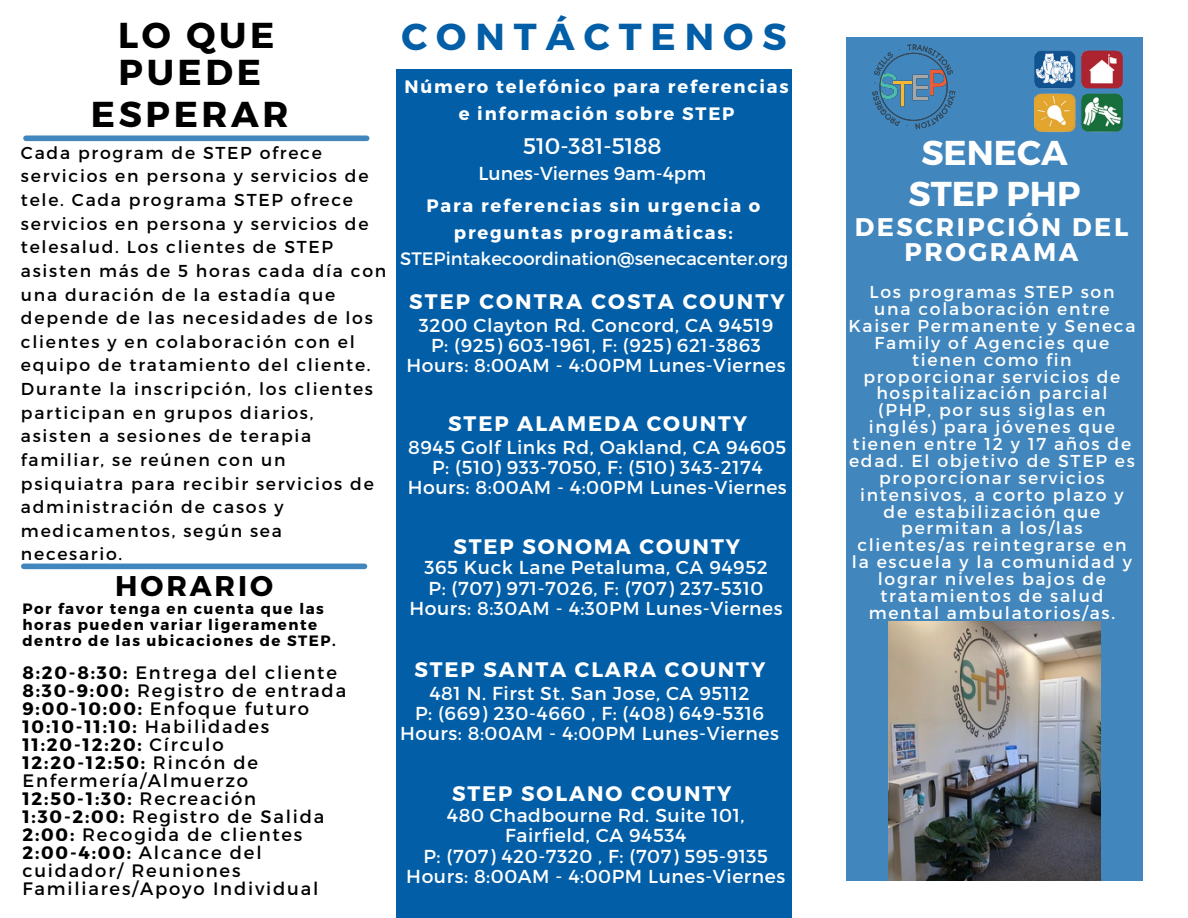
<style>
.page{position:relative;width:1188px;height:918px;background:#fff}
.page>*{position:absolute;margin:0;border:0;box-sizing:border-box;transform-origin:0 0}
.t1{font:700 37.5px "Montserrat";letter-spacing:.24em;color:#025ea7}
.t2{font:700 36px/41.7px "Montserrat";letter-spacing:.1em;color:#000;text-align:center}
.t3{font:700 34.5px "Montserrat";color:#fff}
.t4{font:700 28.5px "Montserrat";letter-spacing:.1em;color:#000}
.t5{font:700 25.5px/24.8px "Montserrat";letter-spacing:.1em;color:#fff;text-align:center}
.t6{font:22.5px "Montserrat";color:#fff}
.t7{font:700 21px "Montserrat";letter-spacing:.09em;color:#fff}
.t8{font:18.75px/20.2px "Montserrat";letter-spacing:.03em;color:#fff;text-align:center}
.t9{font:18.75px "Montserrat";color:#fff}
.t10{font:18px/18px "Montserrat";letter-spacing:.1em;color:#000}
.t11{font:700 18px/27px "Montserrat";letter-spacing:.1em;color:#fff;text-align:center}
.t12{font:700 18px "Montserrat";letter-spacing:.1em;color:#000}
.t13{font:18px "Montserrat";color:#fff}
.t14{font:17.25px/23.7px "Montserrat";letter-spacing:.1em;color:#000}
.t15{font:17.25px/16.8px "Montserrat";letter-spacing:.1em;color:#fff;text-align:center}
.t16{font:700 15px/15.8px "Montserrat";letter-spacing:.1em;color:#000}
.s1{font-weight:700}
.s2{font-weight:400}
</style>
<div class="page">
<div style="left:846px;top:37px;width:296px;height:844px;background:#4186bd"></div>
<div style="left:396px;top:70px;width:396px;height:848px;background:#025ea7"></div>
<div style="left:26px;top:135px;width:341px;height:6px;background:#4186bd"></div>
<img style="left:1035px;top:50px;width:87px;height:83px">
<img style="left:888px;top:622px;width:213px;height:258px">
<img style="left:872px;top:44px;width:84px;height:86px">
<div style="left:24px;top:564px;width:341px;height:5px;background:#4186bd"></div>
<p class="t2" style="left:118px;top:13px;width:158px">LO QUE</p>
<p class="t2" style="left:91px;top:50px;width:199px">PUEDE<br>ESPERAR</p>
<p class="t14" style="left:21px;top:140px;width:367px">Cada program de STEP ofrece servicios en persona y servicios de tele. Cada programa STEP ofrece servicios en persona y servicios de telesalud. Los clientes de STEP asisten más de 5 horas cada día con una duración de la estadía que depende de las necesidades de los clientes y en colaboración con el equipo de tratamiento del cliente.<br>Durante la inscripción, los clientes participan en grupos diarios, asisten a sesiones de terapia familiar, se reúnen con un psiquiatra para recibir servicios de administración de casos y medicamentos, según sea necesario.</p>
<p class="t4" style="left:115px;top:568px;width:159px">HORARIO</p>
<p class="t16" style="left:22px;top:601px;width:315px">Por favor tenga en cuenta que las horas pueden variar ligeramente dentro de las ubicaciones de STEP.</p>
<p class="t10" style="left:22px;top:662px;width:316px"><span class="s1">8:20-8:30:</span> Entrega del cliente</p>
<p class="t10" style="left:22px;top:680px;width:325px"><span class="s1">8:30-9:00:</span> Registro de entrada</p>
<p class="t10" style="left:22px;top:698px;width:288px"><span class="s1">9:00-10:00:</span> Enfoque futuro</p>
<p class="t12" style="left:22px;top:714px;width:249px">10:10-11:10: <span class="s2">Habilidades</span></p>
<p class="t12" style="left:22px;top:732px;width:203px">11:20-12:20: <span class="s2">Círculo</span></p>
<p class="t10" style="left:22px;top:752px;width:237px"><span class="s1">12:20-12:50:</span> Rincón de<br>Enfermería/Almuerzo</p>
<p class="t12" style="left:22px;top:786px;width:235px">12:50-1:30: <span class="s2">Recreación</span></p>
<p class="t10" style="left:22px;top:806px;width:303px"><span class="s1">1:30-2:00:</span> Registro de Salida</p>
<p class="t10" style="left:22px;top:824px;width:281px"><span class="s1">2:00:</span> Recogida de clientes</p>
<p class="t10" style="left:22px;top:842px;width:298px"><span class="s1">2:00-4:00:</span> Alcance del cuidador/ Reuniones<br>Familiares/Apoyo Individual</p>
<p class="t1" style="left:401px;top:13px;width:387px">CONTÁCTENOS</p>
<p class="t11" style="left:405px;top:73px;width:385px">Número telefónico para referencias e información sobre STEP</p>
<p class="t6" style="left:523px;top:131px;width:140px">510-381-5188</p>
<p class="t9" style="left:479px;top:161px;width:229px">Lunes-Viernes 9am-4pm</p>
<p class="t11" style="left:426px;top:191px;width:336px">Para referencias sin urgencia o preguntas programáticas:</p>
<p class="t13" style="left:400px;top:247px;width:390px">STEPintakecoordination@senecacenter.org</p>
<p class="t7" style="left:409px;top:288px;width:377px">STEP CONTRA COSTA COUNTY</p>
<p class="t8" style="left:419px;top:314px;width:356px">3200 Clayton Rd. Concord, CA 94519</p>
<p class="t8" style="left:431px;top:334px;width:331px">P: (925) 603-1961, F: (925) 621-3863</p>
<p class="t8" style="left:407px;top:355px;width:380px">Hours: 8:00AM - 4:00PM Lunes-Viernes</p>
<p class="t7" style="left:448px;top:410px;width:301px">STEP ALAMEDA COUNTY</p>
<p class="t8" style="left:408px;top:436px;width:380px">8945 Golf Links Rd, Oakland, CA 94605</p>
<p class="t8" style="left:432px;top:456px;width:332px">P: (510) 933-7050, F: (510) 343-2174</p>
<p class="t8" style="left:408px;top:477px;width:380px">Hours: 8:00AM - 4:00PM Lunes-Viernes</p>
<p class="t7" style="left:453px;top:533px;width:288px">STEP SONOMA COUNTY</p>
<p class="t8" style="left:424px;top:557px;width:345px">365 Kuck Lane Petaluma, CA 94952</p>
<p class="t8" style="left:429px;top:577px;width:337px">P: (707) 971-7026, F: (707) 237-5310</p>
<p class="t8" style="left:409px;top:597px;width:375px">Hours: 8:30AM - 4:30PM Lunes-Viernes</p>
<p class="t7" style="left:414px;top:656px;width:352px">STEP SANTA CLARA COUNTY</p>
<p class="t8" style="left:429px;top:682px;width:322px">481 N. First St. San Jose, CA 95112</p>
<p class="t8" style="left:415px;top:702px;width:350px">P: (669) 230-4660 , F: (408) 649-5316</p>
<p class="t8" style="left:400px;top:723px;width:380px">Hours: 8:00AM - 4:00PM Lunes-Viernes</p>
<p class="t7" style="left:452px;top:780px;width:281px">STEP SOLANO COUNTY</p>
<p class="t8" style="left:447px;top:804px;width:299px">480 Chadbourne Rd. Suite 101,<br>Fairfield, CA 94534</p>
<p class="t8" style="left:406px;top:845px;width:380px">P: (707) 420-7320 , F: (707) 595-9135<br>Hours: 8:00AM - 4:00PM Lunes-Viernes</p>
<p class="t3" style="left:921px;top:130px;width:148px">SENECA</p>
<p class="t3" style="left:908px;top:171px;width:174px">STEP PHP</p>
<p class="t5" style="left:855px;top:214px;width:275px">DESCRIPCIÓN DEL<br>PROGRAMA</p>
<p class="t15" style="left:848px;top:283px;width:289px">Los programas STEP son<br>una colaboración entre<br>Kaiser Permanente y Seneca<br>Family of Agencies que tienen como fin proporcionar servicios de hospitalización parcial (PHP, por sus siglas en inglés) para jóvenes que tienen entre 12 y 17 años de edad. El objetivo de STEP es proporcionar servicios intensivos, a corto plazo y de estabilización que permitan a los/las clientes/as reintegrarse en la escuela y la comunidad y lograr niveles bajos de tratamientos de salud mental ambulatorios/as.</p>
</div>
